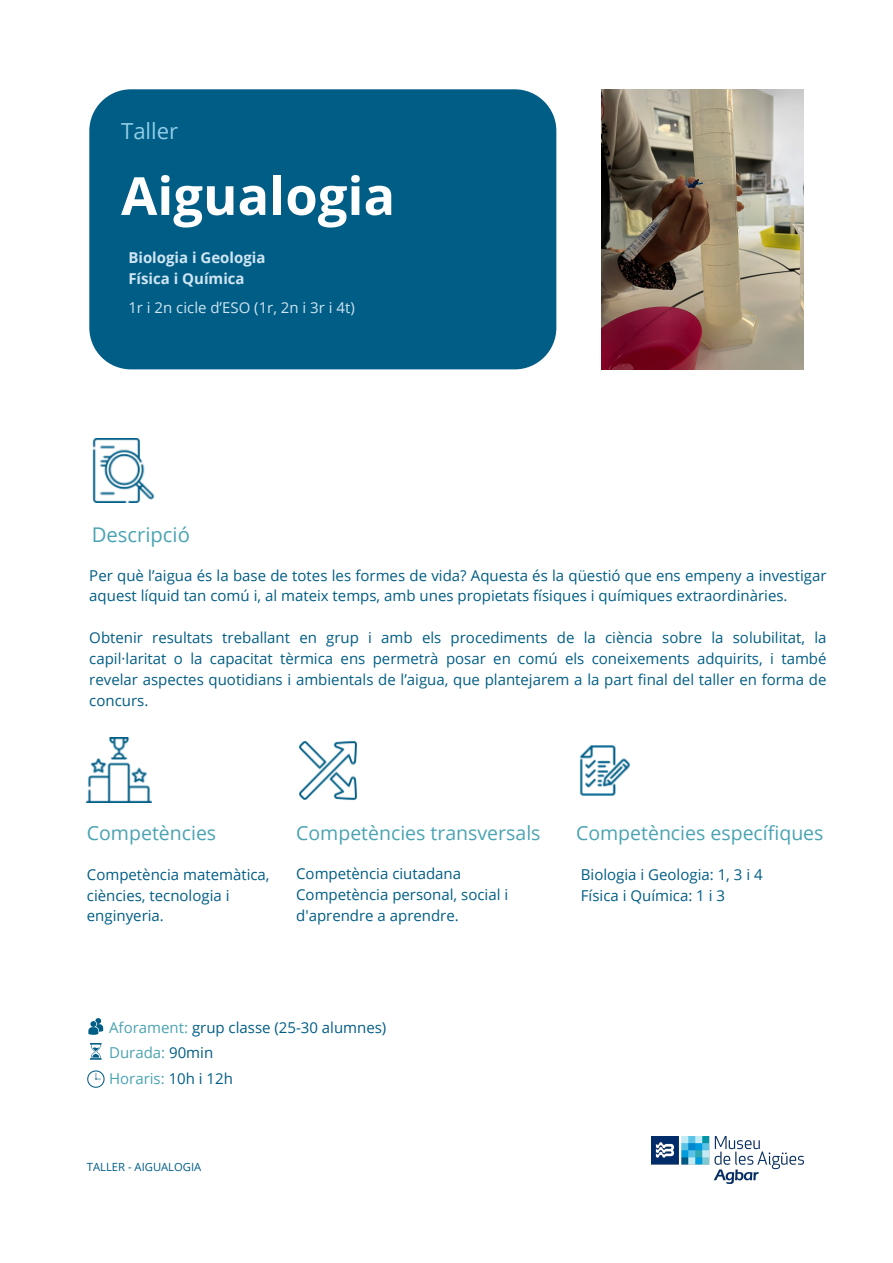
<style>
.page{position:relative;width:893px;height:1263px;background:#fff}
.page>*{position:absolute;margin:0;border:0;box-sizing:border-box;transform-origin:0 0}
.t1{font:700 52.5px "Open Sans";color:#fff}
.t2{font:22.12px "Open Sans";color:#91cde7}
.t3{font:20.25px "Open Sans";color:#4aa3b2}
.t4{font:19.5px "Open Sans";color:#4aa3b2}
.t5{font:15px/20.9px "Open Sans";color:#005d85}
.t6{font:700 15px/20.9px "Open Sans";color:#cfe5f2}
.t7{font:15px "Open Sans";color:#cfe5f2}
.t8{font:15px "Open Sans";color:#4aa3b2}
.t9{font:11.25px "Open Sans";color:#005d86}
.s1{color:#4aa3b2}
.s2{color:#005d85}
</style>
<div class="page">
<div style="left:89px;top:89px;width:467px;height:280px;background:#005d86;border-radius:42px"></div>
<img style="left:601px;top:89px;width:203px;height:280px">
<img style="left:92px;top:439px;width:63px;height:64px">
<img style="left:652px;top:1137px;width:152px;height:46px">
<img style="left:87px;top:738px;width:65px;height:64px">
<img style="left:299px;top:741px;width:58px;height:59px">
<img style="left:579px;top:745px;width:51px;height:51px">
<svg style="left:88px;top:1018px;width:15px;height:17px"></svg>
<svg style="left:90px;top:1043px;width:12px;height:17px"></svg>
<svg style="left:87px;top:1070px;width:18px;height:18px"></svg>
<h2 class="t2" style="left:121px;top:115px;width:59px">Taller</h2>
<h5 class="t1" style="left:121px;top:159px;width:276px">Aigualogia</h5>
<h5 class="t6" style="left:128px;top:247px;width:139px">Biologia i Geologia<br>Física i Química</h5>
<p class="t7" style="left:128px;top:297px;width:228px">1r i 2n cicle d’ESO (1r, 2n i 3r i 4t)</p>
<p class="t3" style="left:92px;top:520px;width:100px">Descripció</p>
<p class="t5" style="left:89px;top:564px;width:739px">Per què l’aigua és la base de totes les formes de vida? Aquesta és la qüestió que ens empeny a investigar aquest líquid tan comú i, al mateix temps, amb unes propietats físiques i químiques extraordinàries.</p>
<h3 class="t5" style="left:89px;top:627px;width:739px;text-align:justify">Obtenir resultats treballant en grup i amb els procediments de la ciència sobre la solubilitat, la capil·laritat o la capacitat tèrmica ens permetrà posar en comú els coneixements adquirits, i també revelar aspectes quotidians i ambientals de l’aigua, que plantejarem a la part final del taller en forma de concurs.</h3>
<h3 class="t4" style="left:87px;top:819px;width:131px">Competències</h3>
<h3 class="t4" style="left:296px;top:819px;width:246px">Competències transversals</h3>
<h5 class="t5" style="left:87px;top:863px;width:184px">Competència matemàtica, ciències, tecnologia i enginyeria.</h5>
<h5 class="t5" style="left:296px;top:862px;width:213px">Competència ciutadana<br>Competència personal, social i d'aprendre a aprendre.</h5>
<h5 class="t4" style="left:576px;top:819px;width:249px">Competències específiques</h5>
<h5 class="t5" style="left:581px;top:863px;width:183px">Biologia i Geologia: 1, 3 i 4<br>Física i Química: 1 i 3</h5>
<p class="t5" style="left:109px;top:1016px;width:279px"><span class="s1">Aforament:</span> grup classe (25-30 alumnes)</p>
<p class="t8" style="left:109px;top:1042px;width:106px">Durada: <span class="s2">90min</span></p>
<h5 class="t8" style="left:109px;top:1068px;width:125px">Horaris: <span class="s2">10h i 12h</span></h5>
<p class="t9" style="left:87px;top:1159px;width:116px">TALLER - AIGUALOGIA</p>
</div>
